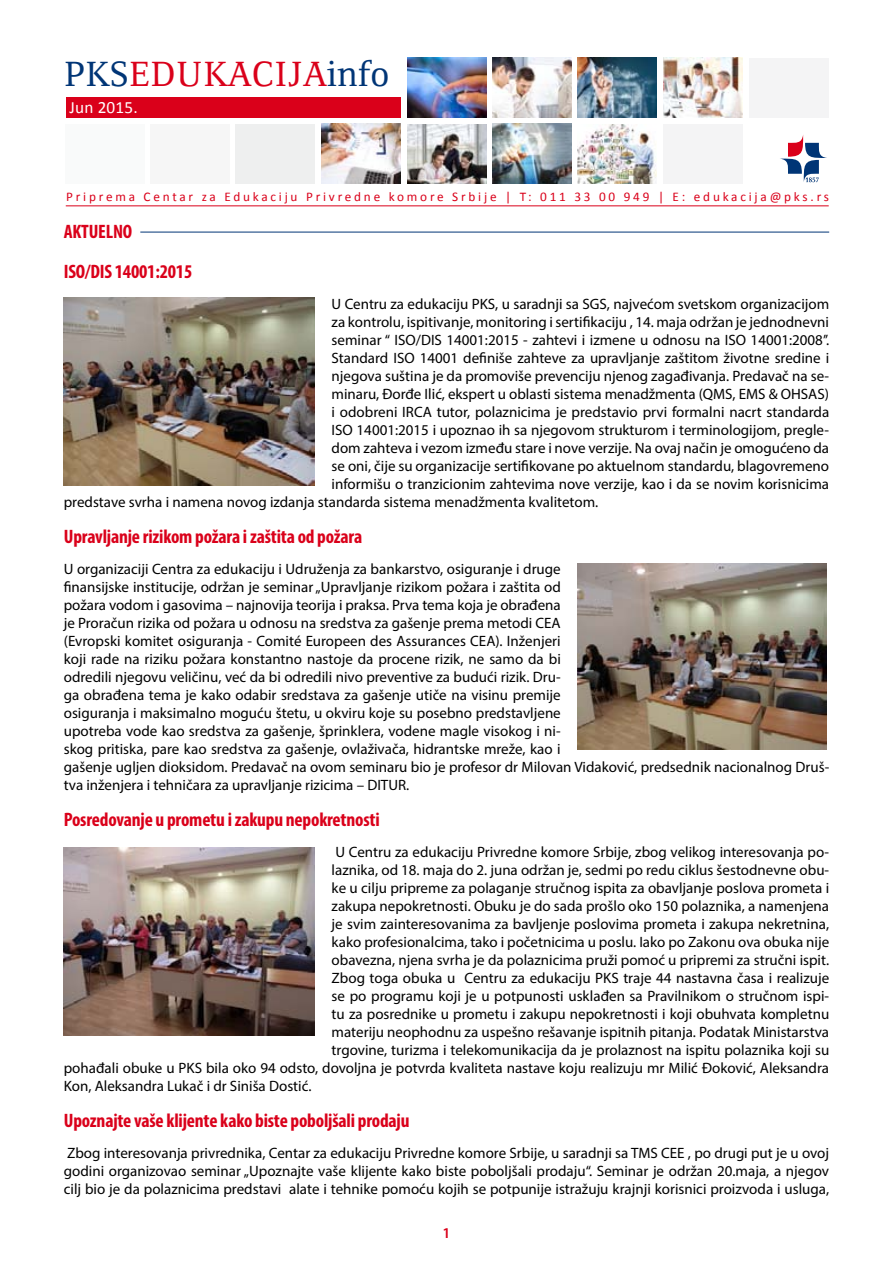
<style>
.page{position:relative;width:893px;height:1263px;background:#fff}
.page>*{position:absolute;margin:0;border:0;box-sizing:border-box;transform-origin:0 0}
.t1{font:36px "Resavska BG";letter-spacing:-.005em;color:#da001a}
.t2{font:700 condensed 19.5px/40.3px "Myriad Pro";letter-spacing:-.01em;color:#da001a}
.t3{font:17.25px "Calibri";letter-spacing:.01em;color:#fff}
.t4{font:15px/18px "Myriad Pro";color:#000}
.t5{font:600 15px "Myriad Pro";color:#da001a}
.t6{font:13.2px "Calibri";letter-spacing:.21em;color:#da001a}
.s1{color:#003576}
</style>
<div class="page">
<hr style="left:140px;top:232px;width:689px;height:1px;background:#003576">
<svg style="left:780px;top:135px;width:47px;height:47px"></svg>
<div style="left:66px;top:124px;width:79px;height:60px;background:#f9fafa"></div>
<div style="left:749px;top:58px;width:80px;height:60px;background:#f4f4f5"></div>
<div style="left:235px;top:124px;width:80px;height:60px;background:#eeefef"></div>
<img style="left:321px;top:124px;width:80px;height:60px">
<img style="left:577px;top:58px;width:79px;height:60px">
<div style="left:151px;top:124px;width:79px;height:60px;background:#f6f6f6"></div>
<img style="left:492px;top:124px;width:80px;height:60px">
<img style="left:663px;top:58px;width:79px;height:59px">
<div style="left:663px;top:124px;width:79px;height:60px;background:#f4f4f5"></div>
<img style="left:577px;top:124px;width:79px;height:60px">
<img style="left:492px;top:58px;width:80px;height:59px">
<img style="left:408px;top:58px;width:79px;height:60px">
<img style="left:408px;top:124px;width:79px;height:60px">
<hr style="left:66px;top:206px;width:763px;height:1px;background:#da001a">
<div style="left:66px;top:97px;width:335px;height:21px;background:#da001a"></div>
<img style="left:64px;top:298px;width:251px;height:188px">
<img style="left:578px;top:564px;width:248px;height:186px">
<img style="left:64px;top:848px;width:251px;height:188px">
<h1 class="t1" style="left:64px;top:53px;width:327px"><span class="s1">PKS</span>EDUKACIJA<span class="s1">info</span></h1>
<p class="t3" style="left:70px;top:96px;width:70px">Jun 2015.</p>
<p class="t6" style="left:66px;top:188px;width:764px">Priprema Centar za Edukaciju Privredne komore Srbije | T: 011 33 00 949 | E: edukacija@pks.rs</p>
<h2 class="t2" style="left:64px;top:211px;width:130px">AKTUELNO<br>ISO/DIS 14001:2015</h2>
<p class="t4" style="left:332px;top:295px;width:499px">U Centru za edukaciju PKS, u saradnji sa SGS, najvećom svetskom organizacijom</p>
<p class="t4" style="left:332px;top:313px;width:499px">za kontrolu, ispitivanje, monitoring i sertifikaciju , 14. maja održan je jednodnevni</p>
<p class="t4" style="left:332px;top:331px;width:499px">seminar “ ISO/DIS 14001:2015 - zahtevi i izmene u odnosu na ISO 14001:2008’’.</p>
<p class="t4" style="left:332px;top:349px;width:499px">Standard ISO 14001 definiše zahteve za upravljanje zaštitom životne sredine i</p>
<p class="t4" style="left:332px;top:367px;width:499px">njegova suština je da promoviše prevenciju njenog zagađivanja. Predavač na se-</p>
<p class="t4" style="left:332px;top:385px;width:499px">minaru, Đorđe Ilić, ekspert u oblasti sistema menadžmenta (QMS, EMS &amp; OHSAS)</p>
<p class="t4" style="left:332px;top:403px;width:499px">i odobreni IRCA tutor, polaznicima je predstavio prvi formalni nacrt standarda</p>
<p class="t4" style="left:332px;top:421px;width:499px">ISO 14001:2015 i upoznao ih sa njegovom strukturom i terminologijom, pregle-</p>
<p class="t4" style="left:332px;top:439px;width:499px">dom zahteva i vezom između stare i nove verzije. Na ovaj način je omogućeno da</p>
<p class="t4" style="left:332px;top:457px;width:499px">se oni, čije su organizacije sertifikovane po aktuelnom standardu, blagovremeno</p>
<p class="t4" style="left:332px;top:475px;width:499px">informišu o tranzicionim zahtevima nove verzije, kao i da se novim korisnicima</p>
<p class="t4" style="left:64px;top:493px;width:536px">predstave svrha i namena novog izdanja standarda sistema menadžmenta kvalitetom.</p>
<h2 class="t2" style="left:64px;top:516px;width:300px">Upravljanje rizikom požara i zaštita od požara</h2>
<p class="t4" style="left:64px;top:560px;width:767px">U organizaciji Centra za edukaciju i Udruženja za bankarstvo, osiguranje i druge<br>finansijske institucije, održan je seminar „Upravljanje rizikom požara i zaštita od<br>požara vodom i gasovima – najnovija teorija i praksa. Prva tema koja je obrađena<br>je Proračun rizika od požara u odnosu na sredstva za gašenje prema metodi CEA<br>(Evropski komitet osiguranja - Comité Europeen des Assurances CEA). Inženjeri<br>koji rade na riziku požara konstantno nastoje da procene rizik, ne samo da bi<br>odredili njegovu veličinu, već da bi odredili nivo preventive za budući rizik. Dru-<br>ga obrađena tema je kako odabir sredstava za gašenje utiče na visinu premije<br>osiguranja i maksimalno moguću štetu, u okviru koje su posebno predstavljene<br>upotreba vode kao sredstva za gašenje, šprinklera, vodene magle visokog i ni-<br>skog pritiska, pare kao sredstva za gašenje, ovlaživača, hidrantske mreže, kao i<br>gašenje ugljen dioksidom. Predavač na ovom seminaru bio je profesor dr Milovan Vidaković, predsednik nacionalnog Druš&shy;tva inženjera i tehničara za upravljanje rizicima – DITUR.</p>
<h2 class="t2" style="left:64px;top:799px;width:317px">Posredovanje u prometu i zakupu nepokretnosti</h2>
<p class="t4" style="left:335px;top:843px;width:495px">U Centru za edukaciju Privredne komore Srbije, zbog velikog interesovanja po-</p>
<p class="t4" style="left:332px;top:861px;width:499px">laznika, od 18. maja do 2. juna održan je, sedmi po redu ciklus šestodnevne obu-</p>
<p class="t4" style="left:332px;top:879px;width:499px">ke u cilju pripreme za polaganje stručnog ispita za obavljanje poslova prometa i</p>
<p class="t4" style="left:332px;top:897px;width:499px">zakupa nepokretnosti. Obuku je do sada prošlo oko 150 polaznika, a namenjena</p>
<p class="t4" style="left:332px;top:915px;width:499px">je svim zainteresovanima za bavljenje poslovima prometa i zakupa nekretnina,</p>
<p class="t4" style="left:332px;top:933px;width:499px">kako profesionalcima, tako i početnicima u poslu. Iako po Zakonu ova obuka nije</p>
<p class="t4" style="left:332px;top:951px;width:499px">obavezna, njena svrha je da polaznicima pruži pomoć u pripremi za stručni ispit.</p>
<p class="t4" style="left:332px;top:969px;width:499px">Zbog toga obuka u Centru za edukaciju PKS traje 44 nastavna časa i realizuje</p>
<p class="t4" style="left:332px;top:987px;width:499px">se po programu koji je u potpunosti usklađen sa Pravilnikom o stručnom ispi-</p>
<p class="t4" style="left:332px;top:1005px;width:499px">tu za posrednike u prometu i zakupu nepokretnosti i koji obuhvata kompletnu</p>
<p class="t4" style="left:332px;top:1023px;width:499px">materiju neophodnu za uspešno rešavanje ispitnih pitanja. Podatak Ministarstva</p>
<p class="t4" style="left:332px;top:1041px;width:499px">trgovine, turizma i telekomunikacija da je prolaznost na ispitu polaznika koji su</p>
<p class="t4" style="left:64px;top:1059px;width:767px">pohađali obuke u PKS bila oko 94 odsto, dovoljna je potvrda kvaliteta nastave koju realizuju mr Milić Đoković, Aleksandra</p>
<p class="t4" style="left:64px;top:1077px;width:249px">Kon, Aleksandra Lukač i dr Siniša Dostić.</p>
<h2 class="t2" style="left:64px;top:1100px;width:347px">Upoznajte vaše klijente kako biste poboljšali prodaju</h2>
<p class="t4" style="left:64px;top:1144px;width:767px;text-align:justify">Zbog interesovanja privrednika, Centar za edukaciju Privredne komore Srbije, u saradnji sa TMS CEE , po drugi put je u ovoj godini organizovao seminar „Upoznajte vaše klijente kako biste poboljšali prodaju“. Seminar je održan 20.maja, a njegov cilj bio je da polaznicima predstavi alate i tehnike pomoću kojih se potpunije istražuju krajnji korisnici proizvoda i usluga,</p>
<p class="t5" style="left:442px;top:1224px;width:10px">1</p>
</div>
